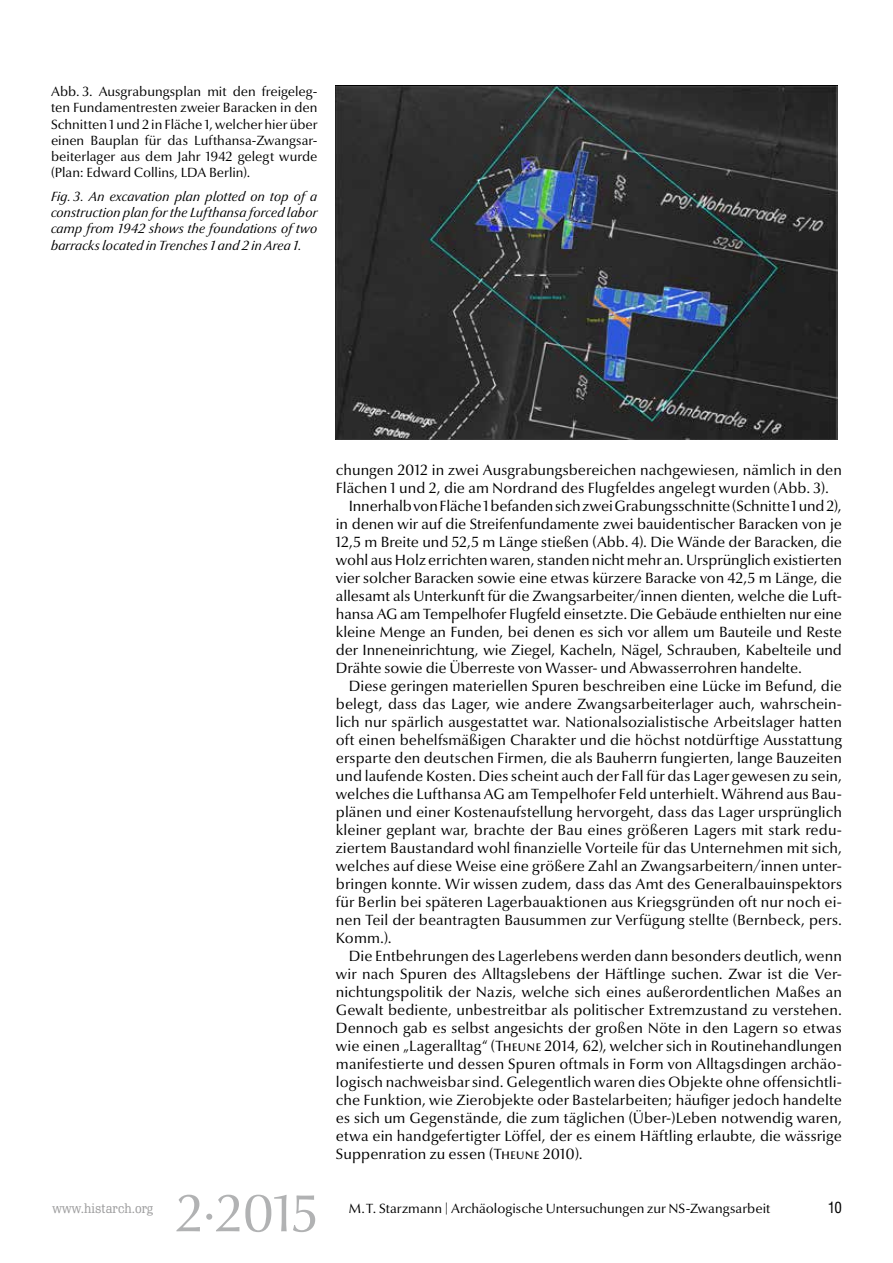
<style>
.page{position:relative;width:893px;height:1263px;background:#fff}
.page>*{position:absolute;margin:0;border:0;box-sizing:border-box;transform-origin:0 0}
.t1{font:52.5px "Optima Nova LT Pro";color:#b1b2b3}
.t2{font:15px "Optima Nova LT Pro";letter-spacing:.005em;color:#000}
.t3{font:condensed 15px "Swiss 721 BT";color:#000}
.t4{font:13.5px/16.2px "Optima Nova LT Pro";letter-spacing:.005em;color:#000;text-align:justify}
.t5{font:italic 13.5px/16.2px "Optima Nova LT Pro";color:#000;text-align:justify}
.t6{font:13.5px "Schadow BT";color:#9c9c9d}
</style>
<div class="page">
<img style="left:336px;top:85px;width:502px;height:355px">
<p class="t4" style="left:51px;top:84px;width:268px">Abb. 3. Ausgrabungsplan mit den freigeleg&shy;ten Fundamentresten zweier Baracken in den Schnitten 1 und 2 in Fläche 1, welcher hier über einen Bauplan für das Lufthansa-Zwangsar&shy;beiterlager aus dem Jahr 1942 gelegt wurde (Plan: Edward Collins, LDA Berlin).</p>
<p class="t5" style="left:51px;top:188px;width:268px">Fig. 3. An excavation plan plotted on top of a construction plan for the Lufthansa forced labor camp from 1942 shows the foundations of two barracks located in Trenches 1 and 2 in Area 1.</p>
<p class="t2" style="left:336px;top:460px;width:507px">chungen 2012 in zwei Ausgrabungsbereichen nachgewiesen, nämlich in den</p>
<p class="t2" style="left:336px;top:478px;width:494px">Flächen 1 und 2, die am Nordrand des Flugfeldes angelegt wurden (Abb. 3).</p>
<p class="t2" style="left:349px;top:496px;width:495px">Innerhalb von Fläche 1 befanden sich zwei Grabungsschnitte (Schnitte 1 und 2),</p>
<p class="t2" style="left:336px;top:514px;width:507px">in denen wir auf die Streifenfundamente zwei bauidentischer Baracken von je</p>
<p class="t2" style="left:336px;top:532px;width:507px">12,5 m Breite und 52,5 m Länge stießen (Abb. 4). Die Wände der Baracken, die</p>
<p class="t2" style="left:336px;top:550px;width:507px">wohl aus Holz errichten waren, standen nicht mehr an. Ursprünglich existierten</p>
<p class="t2" style="left:336px;top:568px;width:507px">vier solcher Baracken sowie eine etwas kürzere Baracke von 42,5 m Länge, die</p>
<p class="t2" style="left:336px;top:586px;width:507px">allesamt als Unterkunft für die Zwangsarbeiter/innen dienten, welche die Luft-</p>
<p class="t2" style="left:336px;top:604px;width:507px">hansa AG am Tempelhofer Flugfeld einsetzte. Die Gebäude enthielten nur eine</p>
<p class="t2" style="left:336px;top:622px;width:507px">kleine Menge an Funden, bei denen es sich vor allem um Bauteile und Reste</p>
<p class="t2" style="left:336px;top:640px;width:508px">der Inneneinrichtung, wie Ziegel, Kacheln, Nägel, Schrauben, Kabelteile und</p>
<p class="t2" style="left:336px;top:658px;width:468px">Drähte sowie die Überreste von Wasser- und Abwasserrohren handelte.</p>
<p class="t2" style="left:349px;top:676px;width:495px">Diese geringen materiellen Spuren beschreiben eine Lücke im Befund, die</p>
<p class="t2" style="left:336px;top:694px;width:507px">belegt, dass das Lager, wie andere Zwangsarbeiterlager auch, wahrschein-</p>
<p class="t2" style="left:336px;top:712px;width:507px">lich nur spärlich ausgestattet war. Nationalsozialistische Arbeitslager hatten</p>
<p class="t2" style="left:336px;top:730px;width:507px">oft einen behelfsmäßigen Charakter und die höchst notdürftige Ausstattung</p>
<p class="t2" style="left:336px;top:748px;width:507px">ersparte den deutschen Firmen, die als Bauherrn fungierten, lange Bauzeiten</p>
<p class="t2" style="left:336px;top:766px;width:508px">und laufende Kosten. Dies scheint auch der Fall für das Lager gewesen zu sein,</p>
<p class="t2" style="left:336px;top:784px;width:507px">welches die Lufthansa AG am Tempelhofer Feld unterhielt. Während aus Bau-</p>
<p class="t2" style="left:336px;top:802px;width:507px">plänen und einer Kostenaufstellung hervorgeht, dass das Lager ursprünglich</p>
<p class="t2" style="left:336px;top:820px;width:507px">kleiner geplant war, brachte der Bau eines größeren Lagers mit stark redu-</p>
<p class="t2" style="left:336px;top:838px;width:507px">ziertem Baustandard wohl finanzielle Vorteile für das Unternehmen mit sich,</p>
<p class="t2" style="left:336px;top:856px;width:507px">welches auf diese Weise eine größere Zahl an Zwangsarbeitern/innen unter-</p>
<p class="t2" style="left:336px;top:874px;width:507px">bringen konnte. Wir wissen zudem, dass das Amt des Generalbauinspektors</p>
<p class="t2" style="left:336px;top:892px;width:507px">für Berlin bei späteren Lagerbauaktionen aus Kriegsgründen oft nur noch ei-</p>
<p class="t2" style="left:336px;top:910px;width:508px">nen Teil der beantragten Bausummen zur Verfügung stellte (Bernbeck, pers.</p>
<p class="t2" style="left:336px;top:928px;width:57px">Komm.).</p>
<p class="t2" style="left:349px;top:946px;width:495px">Die Entbehrungen des Lagerlebens werden dann besonders deutlich, wenn</p>
<p class="t2" style="left:336px;top:964px;width:507px">wir nach Spuren des Alltagslebens der Häftlinge suchen. Zwar ist die Ver-</p>
<p class="t2" style="left:336px;top:982px;width:508px">nichtungspolitik der Nazis, welche sich eines außerordentlichen Maßes an</p>
<p class="t2" style="left:336px;top:1000px;width:508px">Gewalt bediente, unbestreitbar als politischer Extremzustand zu verstehen.</p>
<p class="t2" style="left:336px;top:1018px;width:507px">Dennoch gab es selbst angesichts der großen Nöte in den Lagern so etwas</p>
<p class="t2" style="left:336px;top:1036px;width:507px">wie einen „Lageralltag“ (Theune 2014, 62), welcher sich in Routinehandlungen</p>
<p class="t2" style="left:336px;top:1054px;width:507px">manifestierte und dessen Spuren oftmals in Form von Alltagsdingen archäo-</p>
<p class="t2" style="left:336px;top:1072px;width:507px">logisch nachweisbar sind. Gelegentlich waren dies Objekte ohne offensichtli-</p>
<p class="t2" style="left:336px;top:1090px;width:507px">che Funktion, wie Zierobjekte oder Bastelarbeiten; häufiger jedoch handelte</p>
<p class="t2" style="left:336px;top:1108px;width:507px">es sich um Gegenstände, die zum täglichen (Über-)Leben notwendig waren,</p>
<p class="t2" style="left:336px;top:1126px;width:507px">etwa ein handgefertigter Löffel, der es einem Häftling erlaubte, die wässrige</p>
<p class="t2" style="left:336px;top:1144px;width:248px">Suppenration zu essen (Theune 2010).</p>
<h1 class="t1" style="left:176px;top:1180px;width:144px">2·2015</h1>
<p class="t6" style="left:53px;top:1199px;width:102px">www.histarch.org</p>
<p class="t4" style="left:349px;top:1200px;width:423px">M.T. Starzmann | Archäologische Untersuchungen zur NS-Zwangsarbeit</p>
<p class="t3" style="left:828px;top:1198px;width:16px">10</p>
</div>
